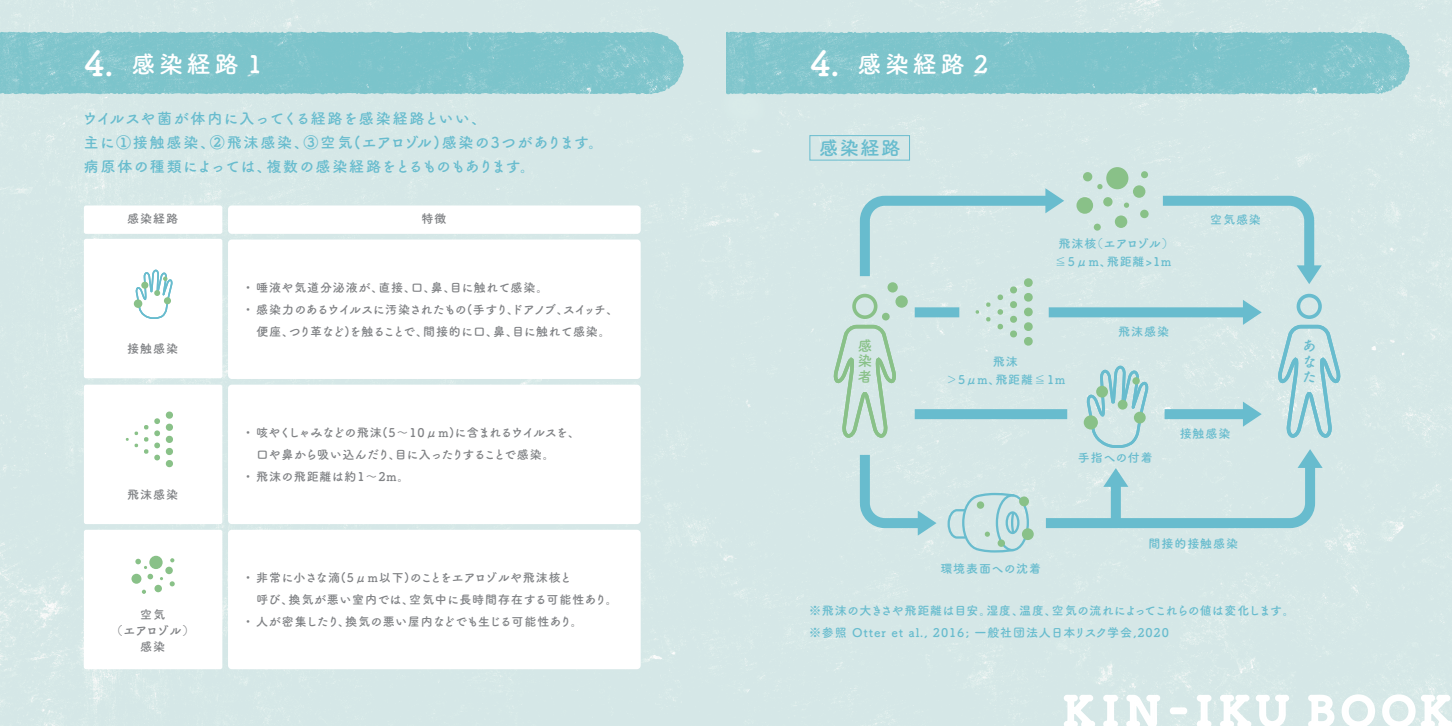
<style>
.page{position:relative;width:1452px;height:726px;background:#fff}
.page>*{position:absolute;margin:0;border:0;box-sizing:border-box;transform-origin:0 0}
.t1{font:700 40px "Tsuku B Rd Gothic";letter-spacing:.18em;color:#fff}
.t2{font:700 24px "Tsuku B Rd Gothic";letter-spacing:.15em;color:#fff}
.t3{font:700 19.2px "Tsuku B Rd Gothic";color:#68bcce}
.t4{font:700 15px/24px "Tsuku B Rd Gothic";letter-spacing:.075em;color:#68bcce}
.t5{font:700 14.4px/15.4px "Tsuku B Rd Gothic";color:#89c188;text-align:justify}
.t6{font:700 14.4px/15.2px "Tsuku B Rd Gothic";color:#68bcce;text-align:justify}
.t7{font:700 12px/16px "Tsuku B Rd Gothic";letter-spacing:.025em;color:#808285;text-align:center}
.t8{font:700 12px/22px "Tsuku B Rd Gothic";letter-spacing:.03em;color:#68bcce}
.t9{font:700 12px/18px "Tsuku B Rd Gothic";letter-spacing:.075em;color:#68bcce;text-align:center}
.t10{font:700 12px "Tsuku B Rd Gothic";letter-spacing:-.025em;color:#808285}
.t11{font:700 12px "Tsuku B Rd Gothic";letter-spacing:-.055em;color:#808285}
.t12{font:700 12px "Tsuku B Rd Gothic";letter-spacing:.06em;color:#808285}
.t13{font:700 12px "Tsuku B Rd Gothic";color:#808285}
.t14{font:700 12px "Tsuku B Rd Gothic";letter-spacing:.065em;color:#808285}
.t15{font:700 12px "Tsuku B Rd Gothic";letter-spacing:.075em;color:#808285}
.s1{font-size:34.6px}
</style>
<div class="page">
<img style="left:0;top:0;width:1451px;height:726px">
<img style="left:726px;top:32px;width:568px;height:62px">
<img style="left:0;top:32px;width:349px;height:62px">
<div style="left:228px;top:530px;width:412px;height:139px;background:#fff;border-radius:4px"></div>
<div style="left:228px;top:384px;width:412px;height:140px;background:#fff;border-radius:4px"></div>
<div style="left:228px;top:239px;width:412px;height:140px;background:#fff;border-radius:4px"></div>
<div style="left:809px;top:135px;width:101px;height:26px;border:1px solid #68bcce"></div>
<div style="left:228px;top:205px;width:412px;height:29px;background:#fff;border-radius:4px"></div>
<div style="left:84px;top:530px;width:138px;height:139px;background:#fff;border-radius:2px"></div>
<div style="left:84px;top:384px;width:138px;height:140px;background:#fff;border-radius:2px"></div>
<div style="left:84px;top:239px;width:138px;height:139px;background:#fff;border-radius:2px"></div>
<div style="left:84px;top:205px;width:138px;height:29px;background:#fff;border-radius:2px"></div>
<div style="left:1106px;top:167px;width:22px;height:22px;background:#89c188;border-radius:50%"></div>
<div style="left:1083px;top:172px;width:9px;height:9px;background:#89c188;border-radius:50%"></div>
<div style="left:1141px;top:171px;width:7px;height:7px;background:#89c188;border-radius:50%"></div>
<div style="left:149px;top:556px;width:14px;height:13px;background:#89c188;border-radius:50%"></div>
<div style="left:131px;top:574px;width:10px;height:9px;background:#89c188;border-radius:50%"></div>
<div style="left:154px;top:585px;width:8px;height:7px;background:#89c188;border-radius:50%"></div>
<div style="left:165px;top:566px;width:8px;height:8px;background:#89c188;border-radius:50%"></div>
<svg style="left:142px;top:589px;width:4px;height:5px"></svg>
<svg style="left:170px;top:581px;width:5px;height:5px"></svg>
<svg style="left:135px;top:558px;width:18px;height:21px"></svg>
<svg style="left:170px;top:558px;width:4px;height:4px"></svg>
<svg style="left:135px;top:269px;width:38px;height:50px"></svg>
<div style="left:134px;top:299px;width:8px;height:9px;background:#89c188;border-radius:50%"></div>
<div style="left:141px;top:282px;width:7px;height:7px;background:#89c188;border-radius:50%"></div>
<svg style="left:126px;top:431px;width:12px;height:16px"></svg>
<svg style="left:144px;top:411px;width:29px;height:56px"></svg>
<svg style="left:830px;top:184px;width:621px;height:542px"></svg>
<div style="left:914px;top:307px;width:45px;height:10px;background:#68bcce"></div>
<h2 class="t2" style="left:84px;top:45px;width:180px"><span class="s1">4.</span> 感染経路 1</h2>
<h2 class="t2" style="left:810px;top:45px;width:180px"><span class="s1">4.</span> 感染経路 2</h2>
<p class="t4" style="left:83px;top:106px;width:522px">ウイルスや菌が体内に入ってくる経路を感染経路といい、<br>主に①接触感染、②飛沫感染、③空気(エアロゾル)感染の3つがあります。病原体の種類によっては、複数の感染経路をとるものもあります。</p>
<p class="t7" style="left:127px;top:210px;width:52px">感染経路</p>
<p class="t7" style="left:421px;top:210px;width:26px">特徴</p>
<p class="t7" style="left:127px;top:340px;width:52px">接触感染</p>
<p class="t7" style="left:127px;top:486px;width:52px">飛沫感染</p>
<p class="t14" style="left:242px;top:278px;width:308px">・ 唾液や気道分泌液が、直接、口、鼻、目に触れて感染。</p>
<p class="t11" style="left:242px;top:300px;width:378px">・ 感染力のあるウイルスに汚染されたもの(手すり、ドアノブ、スイッチ、</p>
<p class="t7" style="left:256px;top:323px;width:356px">便座、つり革など)を触ることで、間接的に口、鼻、目に触れて感染。</p>
<p class="t10" style="left:242px;top:423px;width:340px">・ 咳やくしゃみなどの飛沫(5～10μm)に含まれるウイルスを、</p>
<p class="t10" style="left:256px;top:445px;width:300px">口や鼻から吸い込んだり、目に入ったりすることで感染。</p>
<p class="t15" style="left:242px;top:467px;width:169px">・ 飛沫の飛距離は約1～2m。</p>
<p class="t3" style="left:819px;top:133px;width:83px">感染経路</p>
<p class="t9" style="left:1054px;top:234px;width:120px">飛沫核（エアロゾル）≦5μm、飛距離&gt;1m</p>
<p class="t9" style="left:1210px;top:210px;width:52px">空気感染</p>
<p class="t9" style="left:1118px;top:322px;width:52px">飛沫感染</p>
<p class="t5" style="left:857px;top:337px;width:15px">感染者</p>
<p class="t6" style="left:1301px;top:337px;width:14px">あなた</p>
<p class="t9" style="left:945px;top:352px;width:121px">飛沫<br>＞5μm、飛距離≦1m</p>
<p class="t9" style="left:1077px;top:447px;width:76px">手指への付着</p>
<p class="t9" style="left:1179px;top:424px;width:52px">接触感染</p>
<p class="t9" style="left:1148px;top:534px;width:91px">間接的接触感染</p>
<p class="t7" style="left:111px;top:605px;width:85px">空気<br>（エアロゾル）感染</p>
<p class="t9" style="left:940px;top:558px;width:102px">環境表面への沈着</p>
<p class="t7" style="left:242px;top:569px;width:331px">・ 非常に小さな滴(5μm以下)のことをエアロゾルや飛沫核と</p>
<p class="t12" style="left:256px;top:590px;width:363px">呼び、換気が悪い室内では、空気中に長時間存在する可能性あり。</p>
<p class="t13" style="left:242px;top:612px;width:342px">・ 人が密集したり、換気の悪い屋内などでも生じる可能性あり。</p>
<p class="t8" style="left:809px;top:599px;width:487px">※飛沫の大きさや飛距離は目安。湿度、温度、空気の流れによってこれらの値は変化します。※参照 Otter et al., 2016; 一般社団法人日本リスク学会,2020</p>
<h1 class="t1" style="left:1064px;top:680px;width:393px">KIN-IKUＢＯＯＫ</h1>
</div>
